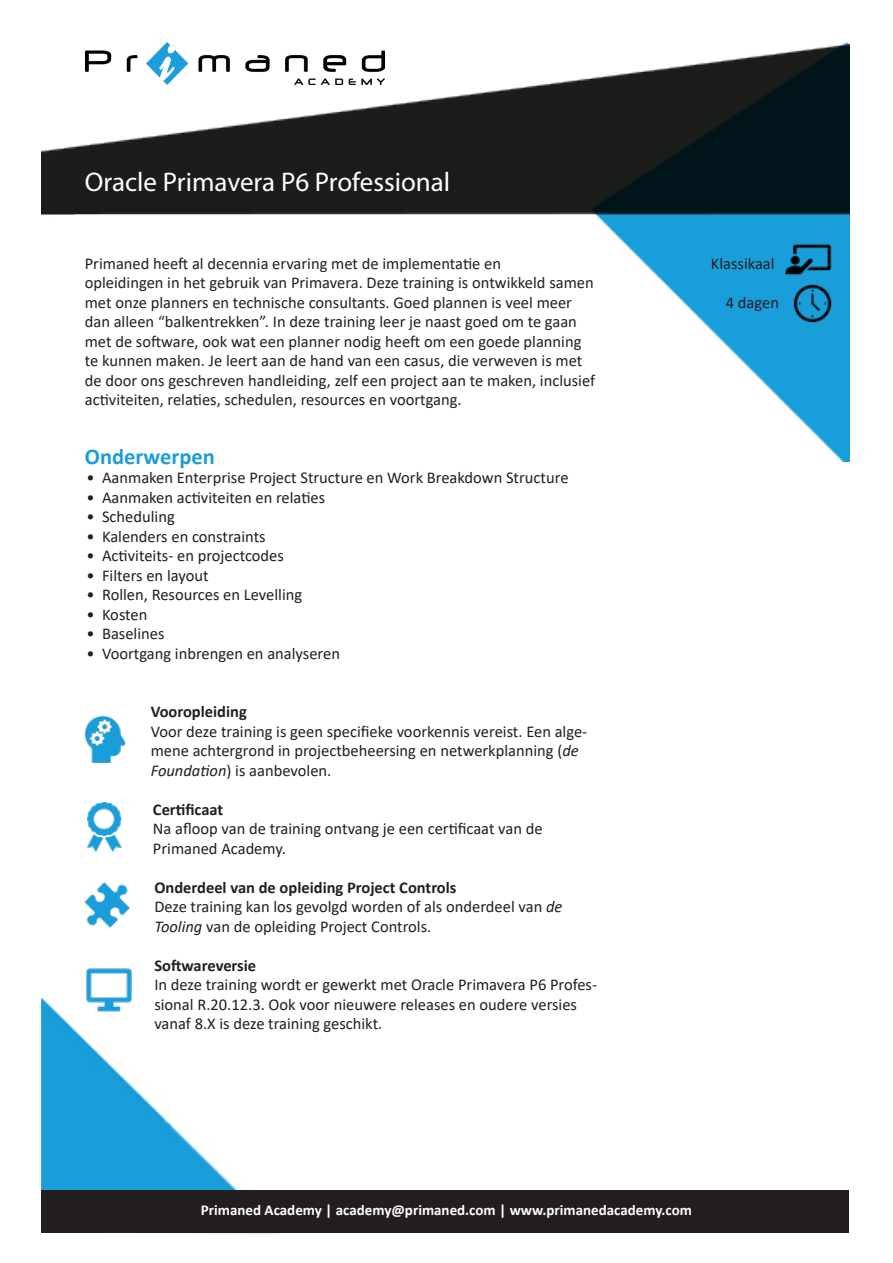
<style>
.page{position:relative;width:893px;height:1263px;background:#fff}
.page>*{position:absolute;margin:0;border:0;box-sizing:border-box;transform-origin:0 0}
.t1{font:27px "Myriad Pro";color:#fff}
.t2{font:700 22.5px "Calibri";color:#1b9dd9}
.t3{font:16.5px/19.5px "Calibri";color:#231f20}
.t4{font:700 16.5px "Calibri";color:#231f20}
.t5{font:700 15px "Calibri";color:#fff}
.s1{font-style:italic}
</style>
<div class="page">
<img style="left:41px;top:43px;width:808px;height:418px">
<img style="left:41px;top:998px;width:239px;height:193px">
<div style="left:41px;top:1191px;width:808px;height:42px;background:#231f20"></div>
<img style="left:783px;top:235px;width:48px;height:48px">
<img style="left:790px;top:280px;width:44px;height:45px">
<img style="left:85px;top:43px;width:299px;height:42px">
<img style="left:85px;top:968px;width:48px;height:50px">
<img style="left:84px;top:882px;width:45px;height:45px">
<img style="left:87px;top:802px;width:35px;height:50px">
<img style="left:84px;top:716px;width:42px;height:47px">
<p class="t1" style="left:85px;top:165px;width:367px">Oracle Primavera P6 Professional</p>
<p class="t3" style="left:85px;top:253px;width:512px">Primaned heeft al decennia ervaring met de implementatie en<br>opleidingen in het gebruik van Primavera. Deze training is ontwikkeld samen met onze planners en technische consultants. Goed plannen is veel meer dan alleen “balkentrekken”. In deze training leer je naast goed om te gaan met de software, ook wat een planner nodig heeft om een goede planning te kunnen maken. Je leert aan de hand van een casus, die verweven is met de door ons geschreven handleiding, zelf een project aan te maken, inclusief activiteiten, relaties, schedulen, resources en voortgang.</p>
<p class="t2" style="left:85px;top:440px;width:132px">Onderwerpen</p>
<p class="t3" style="left:86px;top:467px;width:484px">• Aanmaken Enterprise Project Structure en Work Breakdown Structure</p>
<p class="t3" style="left:86px;top:487px;width:240px">• Aanmaken activiteiten en relaties</p>
<p class="t3" style="left:86px;top:506px;width:90px">• Scheduling</p>
<p class="t3" style="left:86px;top:526px;width:181px">• Kalenders en constraints</p>
<p class="t3" style="left:86px;top:545px;width:199px">• Activiteits- en projectcodes</p>
<p class="t3" style="left:86px;top:565px;width:124px">• Filters en layout</p>
<p class="t3" style="left:86px;top:584px;width:217px">• Rollen, Resources en Levelling</p>
<p class="t3" style="left:86px;top:604px;width:63px">• Kosten</p>
<p class="t3" style="left:86px;top:623px;width:80px">• Baselines</p>
<p class="t3" style="left:86px;top:643px;width:255px">• Voortgang inbrengen en analyseren</p>
<p class="t4" style="left:151px;top:700px;width:98px">Vooropleiding</p>
<p class="t3" style="left:151px;top:721px;width:438px">Voor deze training is geen specifieke voorkennis vereist. Een alge&shy;mene achtergrond in projectbeheersing en netwerkplanning (<span class="s1">de<br>Foundation</span>) is aanbevolen.</p>
<p class="t4" style="left:153px;top:797px;width:72px">Certificaat</p>
<p class="t3" style="left:153px;top:818px;width:391px">Na afloop van de training ontvang je een certificaat van de<br>Primaned Academy.</p>
<p class="t4" style="left:154px;top:875px;width:304px">Onderdeel van de opleiding Project Controls</p>
<p class="t3" style="left:154px;top:896px;width:410px">Deze training kan los gevolgd worden of als onderdeel van <span class="s1">de<br>Tooling</span> van de opleiding Project Controls.</p>
<p class="t4" style="left:154px;top:953px;width:103px">Softwareversie</p>
<p class="t3" style="left:154px;top:974px;width:444px">In deze training wordt er gewerkt met Oracle Primavera P6 Profes&shy;sional R.20.12.3. Ook voor nieuwere releases en oudere versies vanaf 8.X is deze training geschikt.</p>
<p class="t3" style="left:711px;top:253px;width:65px">Klassikaal</p>
<p class="t3" style="left:726px;top:292px;width:55px">4 dagen</p>
<p class="t5" style="left:201px;top:1200px;width:493px">Primaned Academy | academy@primaned.com | www.primanedacademy.com</p>
</div>
